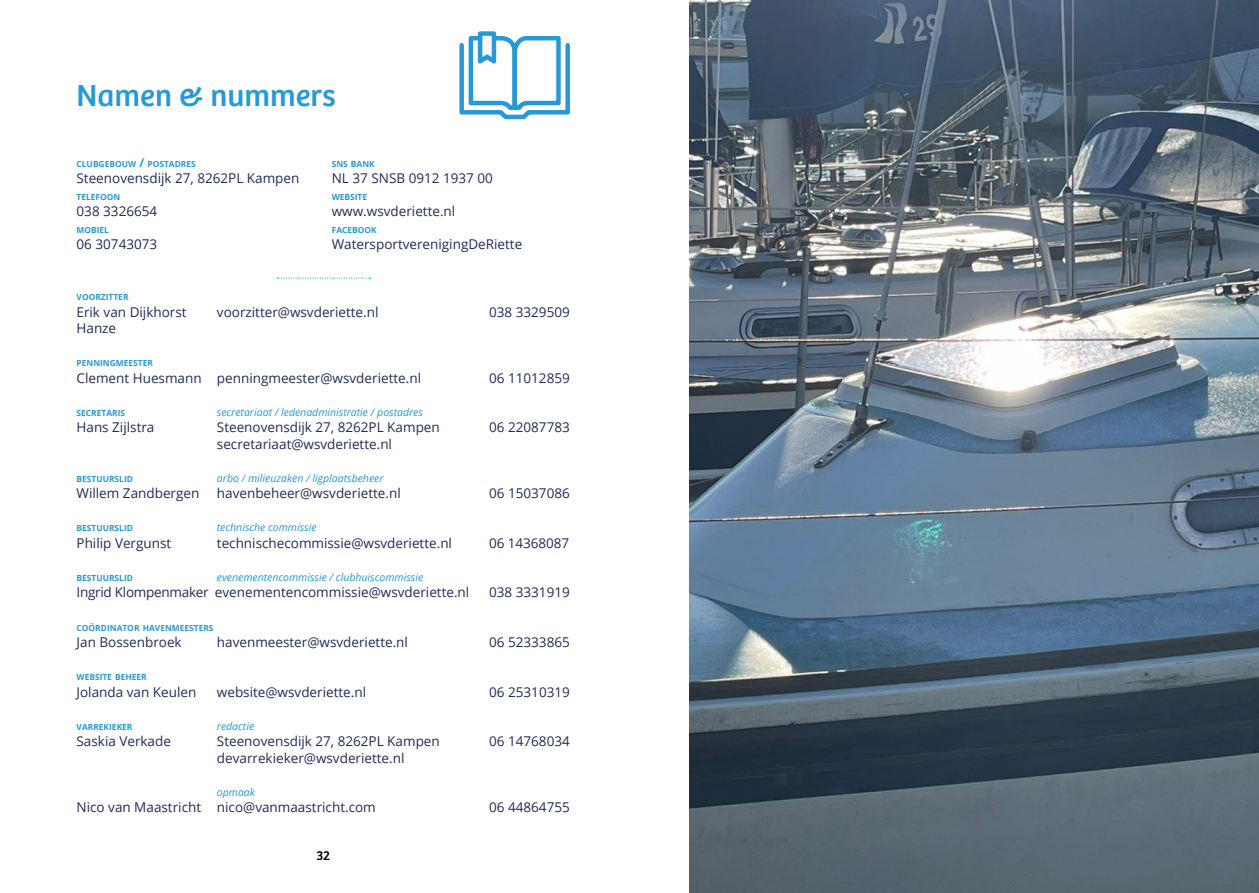
<style>
.page{position:relative;width:1259px;height:893px;background:#fff}
.page>*{position:absolute;margin:0;border:0;box-sizing:border-box;transform-origin:0 0}
.t1{font:31.5px "Bree";color:#2699d6}
.t2{font:13.5px "Open Sans";color:#212b59}
.t3{font:13.5px "Bree";color:#000}
.t4{font:italic 10.5px "Open Sans";color:#2699d6}
.t5{font:700 8.4px "Open Sans";color:#2699d6}
.s1{font-size:12px}
</style>
<div class="page">
<svg style="left:277px;top:278px;width:94px;height:1px"></svg>
<svg style="left:459px;top:31px;width:111px;height:89px"></svg>
<img style="left:689px;top:0;width:570px;height:893px">
<p class="t1" style="left:77px;top:71px;width:260px">Namen &amp; nummers</p>
<p class="t5" style="left:77px;top:158px;width:121px">CLUBGEBOUW <span class="s1">/</span> POSTADRES</p>
<p class="t2" style="left:77px;top:169px;width:224px">Steenovensdijk 27, 8262PL Kampen</p>
<p class="t5" style="left:77px;top:191px;width:45px">TELEFOON</p>
<p class="t2" style="left:77px;top:202px;width:82px">038 3326654</p>
<p class="t5" style="left:77px;top:224px;width:34px">MOBIEL</p>
<p class="t2" style="left:77px;top:235px;width:82px">06 30743073</p>
<p class="t5" style="left:332px;top:158px;width:45px">SNS BANK</p>
<p class="t2" style="left:332px;top:169px;width:163px">NL 37 SNSB 0912 1937 00</p>
<p class="t5" style="left:332px;top:191px;width:37px">WEBSITE</p>
<p class="t2" style="left:332px;top:202px;width:125px">www.wsvderiette.nl</p>
<p class="t5" style="left:332px;top:224px;width:47px">FACEBOOK</p>
<p class="t2" style="left:332px;top:235px;width:192px">WatersportverenigingDeRiette</p>
<p class="t5" style="left:77px;top:291px;width:53px">VOORZITTER</p>
<p class="t2" style="left:77px;top:303px;width:112px">Erik van Dijkhorst</p>
<p class="t2" style="left:217px;top:303px;width:163px">voorzitter@wsvderiette.nl</p>
<p class="t2" style="left:489px;top:303px;width:82px">038 3329509</p>
<p class="t2" style="left:77px;top:319px;width:41px">Hanze</p>
<p class="t5" style="left:77px;top:357px;width:78px">PENNINGMEESTER</p>
<p class="t2" style="left:77px;top:369px;width:346px">Clement Huesmann penningmeester@wsvderiette.nl</p>
<p class="t2" style="left:489px;top:369px;width:82px">06 11012859</p>
<p class="t5" style="left:77px;top:407px;width:50px">SECRETARIS</p>
<p class="t4" style="left:217px;top:405px;width:207px">secretariaat / ledenadministratie / postadres</p>
<p class="t2" style="left:77px;top:418px;width:79px">Hans Zijlstra</p>
<p class="t2" style="left:217px;top:418px;width:224px">Steenovensdijk 27, 8262PL Kampen</p>
<p class="t2" style="left:489px;top:418px;width:82px">06 22087783</p>
<p class="t2" style="left:217px;top:435px;width:177px">secretariaat@wsvderiette.nl</p>
<p class="t5" style="left:77px;top:473px;width:58px">BESTUURSLID</p>
<p class="t4" style="left:217px;top:471px;width:168px">arbo / milieuzaken / ligplaatsbeheer</p>
<p class="t2" style="left:77px;top:484px;width:124px">Willem Zandbergen</p>
<p class="t2" style="left:217px;top:484px;width:185px">havenbeheer@wsvderiette.nl</p>
<p class="t2" style="left:489px;top:484px;width:82px">06 15037086</p>
<p class="t5" style="left:77px;top:522px;width:58px">BESTUURSLID</p>
<p class="t4" style="left:217px;top:520px;width:101px">technische commissie</p>
<p class="t2" style="left:77px;top:534px;width:96px">Philip Vergunst</p>
<p class="t2" style="left:217px;top:534px;width:237px">technischecommissie@wsvderiette.nl</p>
<p class="t2" style="left:489px;top:534px;width:82px">06 14368087</p>
<p class="t5" style="left:77px;top:572px;width:58px">BESTUURSLID</p>
<p class="t4" style="left:217px;top:570px;width:208px">evenementencommissie / clubhuiscommissie</p>
<p class="t2" style="left:77px;top:583px;width:394px">Ingrid Klompenmaker evenementencommissie@wsvderiette.nl</p>
<p class="t2" style="left:489px;top:583px;width:82px">038 3331919</p>
<p class="t5" style="left:77px;top:621px;width:139px">COÖRDINATOR HAVENMEESTERS</p>
<p class="t2" style="left:77px;top:633px;width:107px">Jan Bossenbroek</p>
<p class="t2" style="left:217px;top:633px;width:192px">havenmeester@wsvderiette.nl</p>
<p class="t2" style="left:489px;top:633px;width:82px">06 52333865</p>
<p class="t5" style="left:77px;top:671px;width:72px">WEBSITE BEHEER</p>
<p class="t2" style="left:77px;top:682px;width:121px">Jolanda van Keulen</p>
<p class="t2" style="left:217px;top:682px;width:151px">website@wsvderiette.nl</p>
<p class="t2" style="left:489px;top:682px;width:82px">06 25310319</p>
<p class="t5" style="left:77px;top:720px;width:57px">VARREKIEKER</p>
<p class="t4" style="left:217px;top:718px;width:39px">redactie</p>
<p class="t2" style="left:77px;top:732px;width:96px">Saskia Verkade</p>
<p class="t2" style="left:217px;top:732px;width:224px">Steenovensdijk 27, 8262PL Kampen</p>
<p class="t2" style="left:489px;top:732px;width:82px">06 14768034</p>
<p class="t2" style="left:217px;top:748px;width:189px">devarrekieker@wsvderiette.nl</p>
<p class="t4" style="left:217px;top:784px;width:40px">opmaak</p>
<p class="t2" style="left:77px;top:798px;width:301px">Nico van Maastricht nico@vanmaastricht.com</p>
<p class="t2" style="left:489px;top:798px;width:82px">06 44864755</p>
<p class="t3" style="left:316px;top:845px;width:15px">32</p>
</div>
